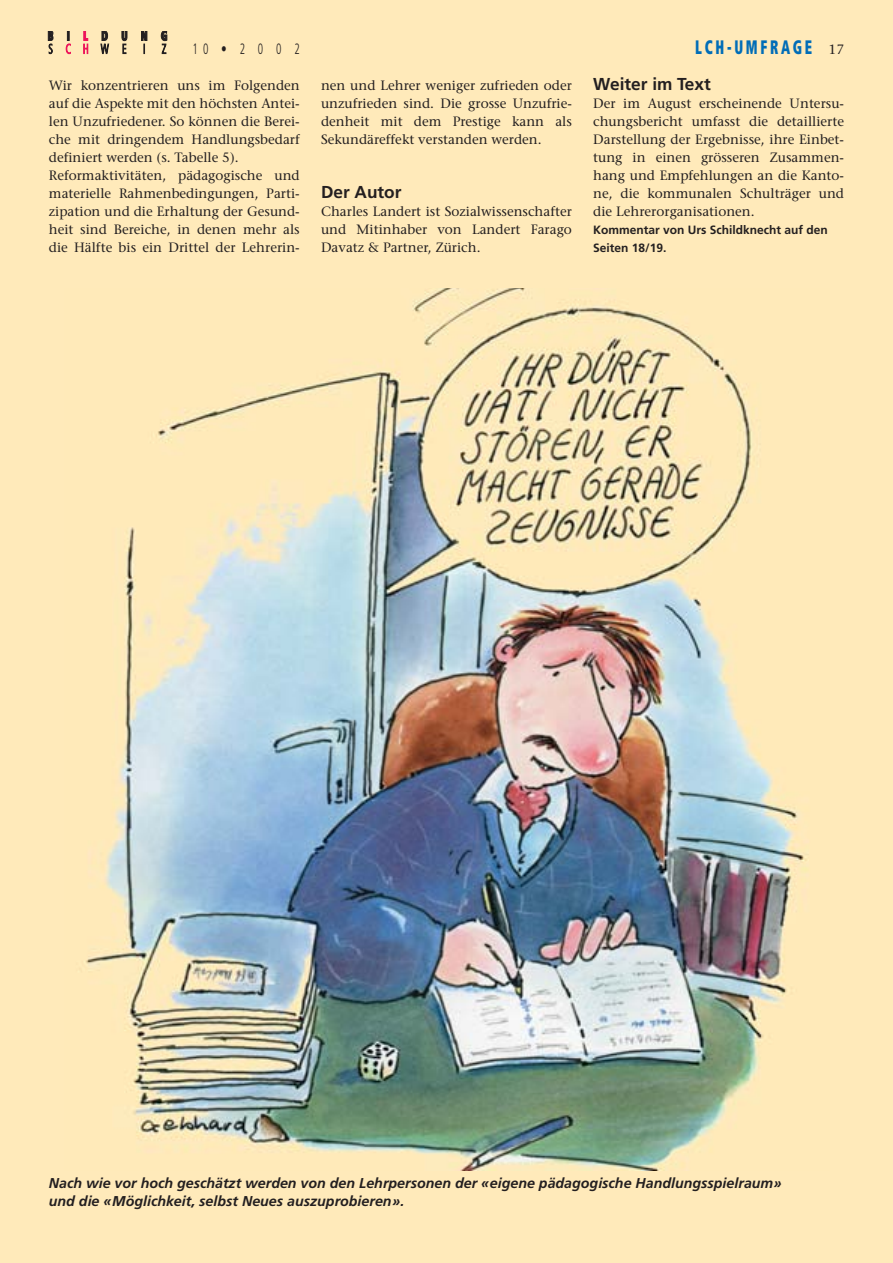
<style>
.page{position:relative;width:893px;height:1263px;background:#ffeaba}
.page>*{position:absolute;margin:0;border:0;box-sizing:border-box;transform-origin:0 0}
.t1{font:900 condensed 19.5px "Frutiger";letter-spacing:.2em;color:#006db7;scale:.7 1}
.t2{font:700 17.25px "Frutiger";color:#231f20}
.t3{font:300 condensed 15px "Frutiger";color:#231f20;scale:.75 1}
.t4{font:italic 700 14.25px/18px "Frutiger";color:#231f20}
.t5{font:13.5px/18px "Stone Serif";color:#231f20;text-align:justify}
.t6{font:700 12px/18px "Frutiger";color:#231f20}
.s1{font-family:"Stone Serif";font-weight:400;font-stretch:normal;font-size:13.5px;color:#231f20}
</style>
<div class="page">
<svg style="left:84px;top:31px;width:4px;height:23px"></svg>
<svg style="left:48px;top:31px;width:5px;height:23px"></svg>
<svg style="left:66px;top:31px;width:4px;height:23px"></svg>
<svg style="left:101px;top:31px;width:8px;height:23px"></svg>
<svg style="left:122px;top:31px;width:5px;height:23px"></svg>
<svg style="left:141px;top:31px;width:6px;height:23px"></svg>
<svg style="left:161px;top:31px;width:6px;height:23px"></svg>
<img style="left:86px;top:288px;width:720px;height:882px">
<p class="t3" style="left:193px;top:43px;width:144px">1 0 • 2 0 0 2</p>
<h1 class="t1" style="left:695px;top:39px;width:214px">LCH-UMFRAGE <span class="s1">17</span></h1>
<p class="t5" style="left:49px;top:78px;width:252px;text-align:left">Wir konzentrieren uns im Folgenden auf die Aspekte mit den höchsten Antei&shy;len Unzufriedener. So können die Berei&shy;che mit dringendem Handlungsbedarf definiert werden (s. Tabelle 5).<br>Reformaktivitäten, pädagogische und materielle Rahmenbedingungen, Parti&shy;zipation und die Erhaltung der Gesund&shy;heit sind Bereiche, in denen mehr als die Hälfte bis ein Drittel der Lehrerin-</p>
<p class="t5" style="left:321px;top:78px;width:252px">nen und Lehrer weniger zufrieden oder unzufrieden sind. Die grosse Unzufrie&shy;denheit mit dem Prestige kann als Sekundäreffekt verstanden werden.</p>
<p class="t2" style="left:593px;top:77px;width:119px">Weiter im Text</p>
<p class="t5" style="left:593px;top:96px;width:252px">Der im August erscheinende Untersu&shy;chungsbericht umfasst die detaillierte Darstellung der Ergebnisse, ihre Einbet&shy;tung in einen grösseren Zusammen&shy;hang und Empfehlungen an die Kanto&shy;ne, die kommunalen Schulträger und die Lehrerorganisationen.</p>
<p class="t6" style="left:593px;top:222px;width:236px">Kommentar von Urs Schildknecht auf den<br>Seiten 18/19.</p>
<p class="t2" style="left:321px;top:185px;width:82px">Der Autor</p>
<p class="t5" style="left:321px;top:204px;width:252px">Charles Landert ist Sozialwissenschafter und Mitinhaber von Landert Farago Davatz &amp; Partner, Zürich.</p>
<p class="t4" style="left:49px;top:1175px;width:735px">Nach wie vor hoch geschätzt werden von den Lehrpersonen der «eigene pädagogische Handlungsspielraum» und die «Möglichkeit, selbst Neues auszuprobieren».</p>
</div>
